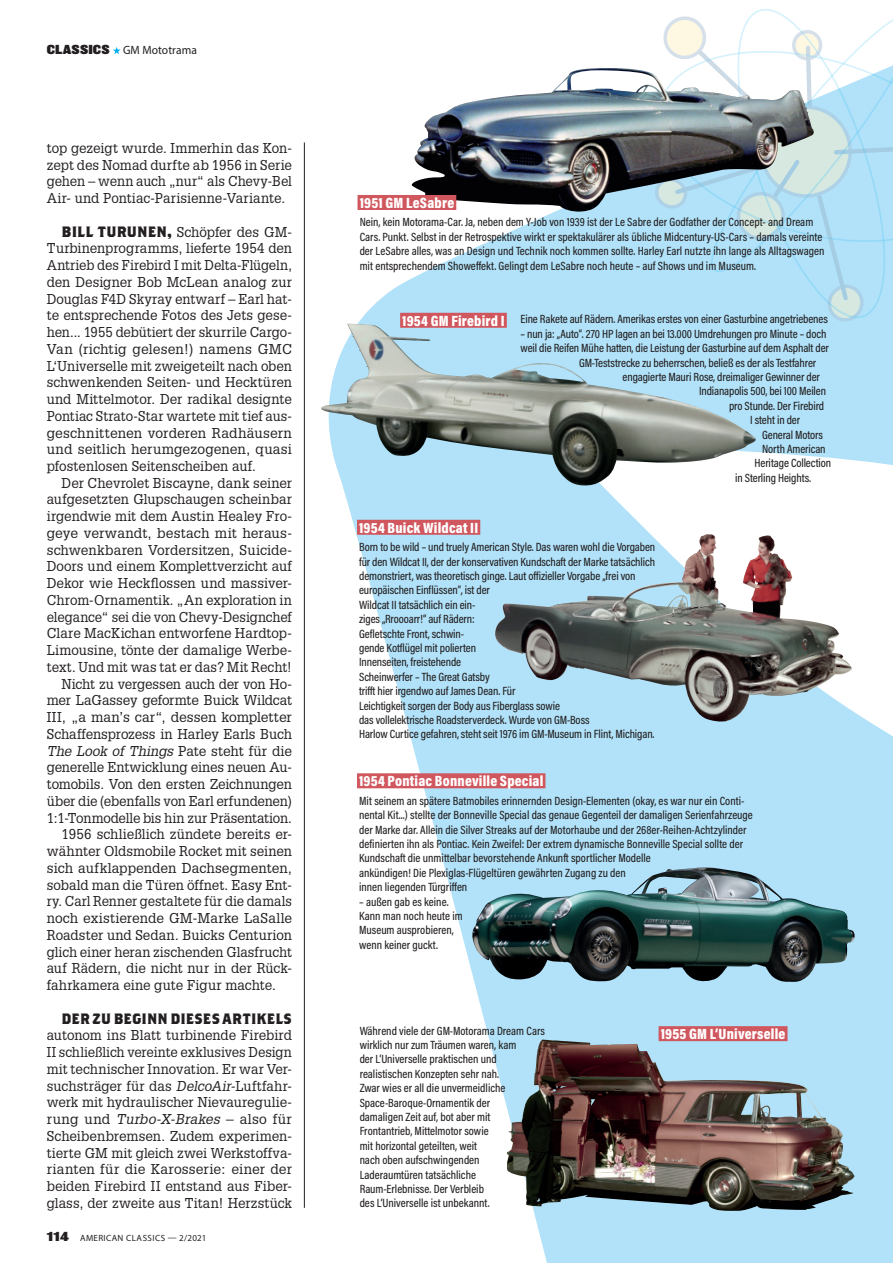
<style>
.page{position:relative;width:893px;height:1263px;background:#fff}
.page>*{position:absolute;margin:0;border:0;box-sizing:border-box;transform-origin:0 0}
.t1{font:900 15px "Acumin Pro Cond";letter-spacing:.015em;color:#fff}
.t2{font:700 15px "Brothers OT";letter-spacing:.015em;color:#231f20;scale:.96 1}
.t3{font:13.95px/16.8px "Glypha LT Std";color:#231f20;text-align:justify;scale:.96 1}
.t4{font:13.95px "Glypha LT Std";color:#231f20}
.t5{font:13.95px "Glypha LT Std";color:#231f20;scale:.95 1}
.t6{font:13.95px "Glypha LT Std";color:#231f20;scale:.94 1}
.t7{font:italic 13.95px "Glypha LT Std";letter-spacing:-.005em;color:#231f20}
.t8{font:500 12px/14.4px "Acumin Pro Cond";letter-spacing:-.005em;color:#231f20}
.t9{font:12px "Myriad Pro";letter-spacing:.005em;color:#231f20;scale:.96 1}
.t10{font:9px "Myriad Pro";letter-spacing:.04em;color:#231f20}
.s1{font-family:"Balboa";font-weight:900}
.s2{font-family:"Brothers OT";font-weight:700;font-size:15px}
.s3{font-style:normal}
.s4{font-style:italic}
.s5{font-family:"Balboa";font-weight:900;font-size:12px}
</style>
<div class="page">
<svg style="left:113px;top:47px;width:8px;height:7px"></svg>
<svg style="left:342px;top:195px;width:220px;height:1068px"></svg>
<div style="left:560px;top:486px;width:333px;height:777px;background:#b1e2f9"></div>
<svg style="left:562px;top:212px;width:331px;height:803px;fill:#b1e2f9"></svg>
<svg style="left:650px;top:16px;width:243px;height:311px;background:#bde5f7"></svg>
<svg style="left:645px;top:36px;width:57px;height:221px"></svg>
<svg style="left:729px;top:282px;width:163px;height:44px;background:#b3e1f5"></svg>
<svg style="left:702px;top:9px;width:191px;height:273px"></svg>
<img style="left:506px;top:1050px;width:349px;height:161px">
<div style="left:357px;top:773px;width:188px;height:15px;background:#d0575e"></div>
<div style="left:357px;top:520px;width:123px;height:15px;background:#d0575e"></div>
<img style="left:472px;top:867px;width:383px;height:115px">
<img style="left:495px;top:534px;width:357px;height:189px">
<img style="left:321px;top:324px;width:435px;height:162px">
<img style="left:408px;top:68px;width:406px;height:144px">
<div style="left:358px;top:195px;width:98px;height:15px;background:#d0575e"></div>
<div style="left:400px;top:313px;width:107px;height:15px;background:#d0575e"></div>
<div style="left:659px;top:1026px;width:128px;height:15px;background:#d0575e"></div>
<hr style="left:304px;top:142px;width:1px;height:1066px;background:#231f20">
<p class="t9" style="left:47px;top:43px;width:158px"><span class="s1">CLASSICS</span> GM Mototrama</p>
<p class="t3" style="left:47px;top:139px;width:257px">top gezeigt wurde. Immerhin das Kon&shy;zept des Nomad durfte ab 1956 in Serie gehen – wenn auch „nur“ als Chevy-Bel Air- und Pontiac-Parisienne-Variante.</p>
<p class="t3" style="left:47px;top:223px;width:257px;text-indent:15px"><span class="s2">BILL TURUNEN,</span> Schöpfer des GM-Turbinenprogramms, lieferte 1954 den Antrieb des Firebird I mit Delta-Flügeln, den Designer Bob McLean analog zur Douglas F4D Skyray entwarf – Earl hat&shy;te entsprechende Fotos des Jets gese&shy;hen... 1955 debütiert der skurrile Cargo-Van (richtig gelesen!) namens GMC L‘Universelle mit zweigeteilt nach oben schwenkenden Seiten- und Hecktüren und Mittelmotor. Der radikal designte Pontiac Strato-Star wartete mit tief aus&shy;geschnittenen vorderen Radhäusern und seitlich herumgezogenen, quasi pfostenlosen Seitenscheiben auf.</p>
<p class="t3" style="left:62px;top:474px;width:241px">Der Chevrolet Biscayne, dank seiner</p>
<p class="t3" style="left:47px;top:491px;width:257px">aufgesetzten Glupschaugen scheinbar</p>
<p class="t3" style="left:47px;top:508px;width:257px">irgendwie mit dem Austin Healey Fro-</p>
<p class="t4" style="left:47px;top:525px;width:247px">geye verwandt, bestach mit heraus-</p>
<p class="t4" style="left:47px;top:541px;width:247px">schwenkbaren Vordersitzen, Suicide-</p>
<p class="t3" style="left:47px;top:558px;width:257px">Doors und einem Komplettverzicht auf</p>
<p class="t4" style="left:47px;top:575px;width:247px">Dekor wie Heckflossen und massiver-</p>
<p class="t5" style="left:47px;top:592px;width:260px">Chrom-Ornamentik. „An exploration in</p>
<p class="t6" style="left:47px;top:608px;width:262px">elegance“ sei die von Chevy-Designchef</p>
<p class="t3" style="left:47px;top:625px;width:257px">Clare MacKichan entworfene Hardtop-</p>
<p class="t3" style="left:47px;top:641px;width:257px">Limousine, tönte der damalige Werbe-</p>
<p class="t5" style="left:47px;top:658px;width:260px">text. Und mit was tat er das? Mit Recht!</p>
<p class="t3" style="left:62px;top:675px;width:241px">Nicht zu vergessen auch der von Ho-</p>
<p class="t4" style="left:47px;top:692px;width:247px">mer LaGassey geformte Buick Wildcat</p>
<p class="t4" style="left:47px;top:709px;width:247px">III, „a man’s car“, dessen kompletter</p>
<p class="t3" style="left:47px;top:725px;width:257px">Schaffensprozess in Harley Earls Buch</p>
<p class="t7" style="left:47px;top:742px;width:247px">The Look of Things <span class="s3">Pate steht für die</span></p>
<p class="t3" style="left:47px;top:759px;width:257px">generelle Entwicklung eines neuen Au-</p>
<p class="t3" style="left:47px;top:775px;width:257px">tomobils. Von den ersten Zeichnungen</p>
<p class="t3" style="left:47px;top:792px;width:257px">über die (ebenfalls von Earl erfundenen)</p>
<p class="t5" style="left:47px;top:809px;width:260px">1:1-Tonmodelle bis hin zur Präsentation.</p>
<p class="t3" style="left:62px;top:826px;width:241px">1956 schließlich zündete bereits er-</p>
<p class="t3" style="left:47px;top:842px;width:257px">wähnter Oldsmobile Rocket mit seinen</p>
<p class="t4" style="left:47px;top:859px;width:247px">sich aufklappenden Dachsegmenten,</p>
<p class="t3" style="left:47px;top:876px;width:257px">sobald man die Türen öffnet. Easy Ent-</p>
<p class="t6" style="left:47px;top:893px;width:262px">ry. Carl Renner gestaltete für die damals</p>
<p class="t4" style="left:47px;top:910px;width:247px">noch existierende GM-Marke LaSalle</p>
<p class="t3" style="left:47px;top:926px;width:257px">Roadster und Sedan. Buicks Centurion</p>
<p class="t5" style="left:47px;top:943px;width:260px">glich einer heran zischenden Glasfrucht</p>
<p class="t3" style="left:47px;top:960px;width:257px">auf Rädern, die nicht nur in der Rück-</p>
<p class="t3" style="left:47px;top:976px;width:240px">fahrkamera eine gute Figur machte.</p>
<p class="t2" style="left:62px;top:1012px;width:241px">DER ZU BEGINN DIESES ARTIKELS</p>
<p class="t3" style="left:47px;top:1027px;width:257px">autonom ins Blatt turbinende Firebird II schließlich vereinte exklusives Design mit technischer Innovation. Er war Ver&shy;suchsträger für das <span class="s4">DelcoAir-</span>Luftfahr&shy;werk mit hydraulischer Nievauregulie&shy;rung und <span class="s4">Turbo-X-Brakes</span> – also für Scheibenbremsen. Zudem experimen&shy;tierte GM mit gleich zwei Werkstoffva&shy;rianten für die Karosserie: einer der beiden Firebird II entstand aus Fiber&shy;glass, der zweite aus Titan! Herzstück</p>
<p class="t10" style="left:47px;top:1233px;width:161px"><span class="s5">114</span> AMERICAN CLASSICS — 2/2021</p>
<p class="t1" style="left:360px;top:193px;width:96px">1951 GM LeSabre</p>
<p class="t8" style="left:360px;top:215px;width:466px">Nein, kein Motorama-Car. Ja, neben dem Y-Job von 1939 ist der Le Sabre der Godfather der Concept- and Dream Cars. Punkt. Selbst in der Retrospektive wirkt er spektakulärer als übliche Midcentury-US-Cars – damals vereinte der LeSabre alles, was an Design und Technik noch kommen sollte. Harley Earl nutzte ihn lange als Alltagswagen mit entsprechendem Showeffekt. Gelingt dem LeSabre noch heute – auf Shows und im Museum.</p>
<p class="t1" style="left:402px;top:311px;width:104px">1954 GM Firebird I</p>
<p class="t8" style="left:521px;top:312px;width:309px">Eine Rakete auf Rädern. Amerikas erstes von einer Gasturbine angetriebenes</p>
<p class="t8" style="left:521px;top:326px;width:307px">– nun ja: „Auto“. 270 HP lagen an bei 13.000 Umdrehungen pro Minute – doch</p>
<p class="t8" style="left:521px;top:340px;width:310px">weil die Reifen Mühe hatten, die Leistung der Gasturbine auf dem Asphalt der</p>
<p class="t8" style="left:579px;top:355px;width:239px">GM-Teststrecke zu beherrschen, beließ es der als Testfahrer</p>
<p class="t8" style="left:623px;top:369px;width:199px">engagierte Mauri Rose, dreimaliger Gewinner der</p>
<p class="t8" style="left:699px;top:384px;width:129px">Indianapolis 500, bei 100 Meilen</p>
<p class="t8" style="left:729px;top:398px;width:97px">pro Stunde. Der Firebird</p>
<p class="t8" style="left:750px;top:412px;width:52px">I steht in der</p>
<p class="t8" style="left:762px;top:427px;width:63px">General Motors</p>
<p class="t8" style="left:762px;top:441px;width:65px">North American</p>
<p class="t8" style="left:755px;top:456px;width:78px">Heritage Collection</p>
<p class="t8" style="left:735px;top:470px;width:78px">in Sterling Heights.</p>
<p class="t1" style="left:359px;top:517px;width:121px">1954 Buick Wildcat II</p>
<p class="t8" style="left:359px;top:540px;width:298px">Born to be wild – und truely American Style. Das waren wohl die Vorgaben für den Wildcat II, der der konservativen Kundschaft der Marke tatsächlich demonstriert, was theoretisch ginge. Laut offizieller Vorgabe „frei von europäischen Einflüssen“, ist der<br>Wildcat II tatsächlich ein ein-<br>ziges „Rroooarr!“ auf Rädern:<br>Gefletschte Front, schwin-<br>gende Kotflügel mit polierten<br>Innenseiten, freistehende<br>Scheinwerfer – The Great Gatsby<br>trifft hier irgendwo auf James Dean. Für<br>Leichtigkeit sorgen der Body aus Fiberglass sowie<br>das vollelektrische Roadsterverdeck. Wurde von GM-Boss<br>Harlow Curtice gefahren, steht seit 1976 im GM-Museum in Flint, Michigan.</p>
<p class="t1" style="left:359px;top:771px;width:186px">1954 Pontiac Bonneville Special</p>
<p class="t8" style="left:359px;top:793px;width:395px">Mit seinem an spätere Batmobiles erinnernden Design-Elementen (okay, es war nur ein Conti&shy;nental Kit...) stellte der Bonneville Special das genaue Gegenteil der damaligen Serienfahrzeuge der Marke dar. Allein die Silver Streaks auf der Motorhaube und der 268er-Reihen-Achtzylinder definierten ihn als Pontiac. Kein Zweifel: Der extrem dynamische Bonneville Special sollte der Kundschaft die unmittelbar bevorstehende Ankunft sportlicher Modelle<br>ankündigen! Die Plexiglas-Flügeltüren gewährten Zugang zu den<br>innen liegenden Türgriffen</p>
<p class="t8" style="left:359px;top:894px;width:105px">– außen gab es keine.<br>Kann man noch heute im<br>Museum ausprobieren, wenn keiner guckt.</p>
<p class="t8" style="left:360px;top:1023px;width:187px">Während viele der GM-Motorama Dream Cars wirklich nur zum Träumen waren, kam<br>der L‘Universelle praktischen und realistischen Konzepten sehr nah.<br>Zwar wies er all die unvermeidliche Space-Baroque-Ornamentik der<br>damaligen Zeit auf, bot aber mit Frontantrieb, Mittelmotor sowie<br>mit horizontal geteilten, weit<br>nach oben aufschwingenden Laderaumtüren tatsächliche Raum-Erlebnisse. Der Verbleib<br>des L‘Universelle ist unbekannt.</p>
<p class="t1" style="left:661px;top:1024px;width:126px">1955 GM L‘Universelle</p>
</div>
